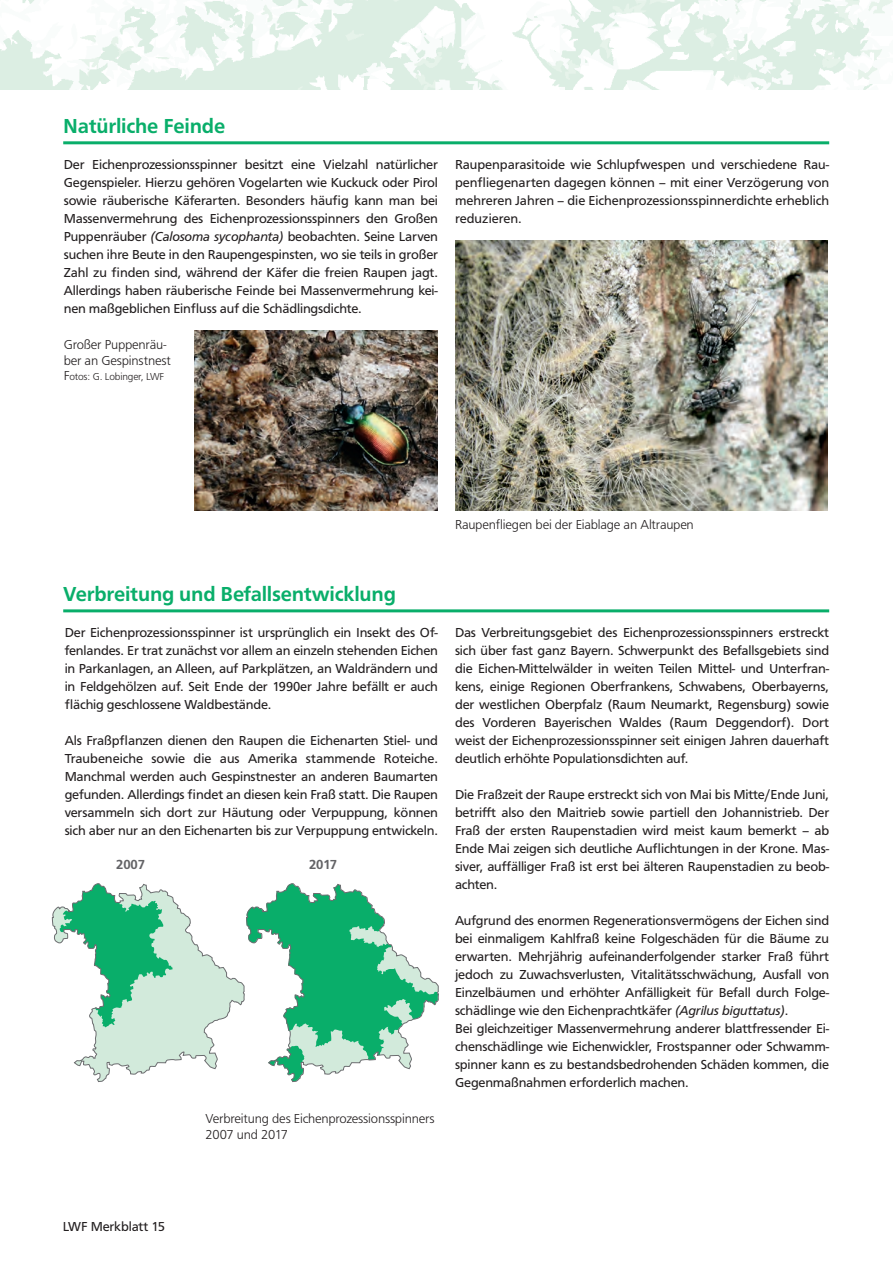
<style>
.page{position:relative;width:893px;height:1263px;background:#fff}
.page>*{position:absolute;margin:0;border:0;box-sizing:border-box;transform-origin:0 0}
.t1{font:500 21px "Front Page";letter-spacing:-.01em;color:#09ae6a}
.t2{font:500 13.65px "Front Page";letter-spacing:-.01em;color:#636366}
.t3{font:13.5px/18px "Front Page";letter-spacing:-.01em;color:#231f20;text-align:justify}
.t4{font:300 13.5px/15.8px "Front Page";letter-spacing:-.015em;color:#231f20}
.t5{font:300 10.5px "Front Page";letter-spacing:-.015em;color:#231f20}
.s1{font-style:italic}
.s2{font-size:13.5px}
</style>
<div class="page">
<img style="left:0;top:0;width:893px;height:89px">
<hr style="left:63px;top:141px;width:766px;height:3px;background:#09ae6a">
<hr style="left:63px;top:609px;width:766px;height:3px;background:#09ae6a">
<img style="left:194px;top:331px;width:244px;height:179px">
<img style="left:455px;top:241px;width:373px;height:270px">
<svg style="left:51px;top:883px;width:388px;height:199px"></svg>
<h1 class="t1" style="left:63px;top:114px;width:164px">Natürliche Feinde</h1>
<p class="t3" style="left:64px;top:155px;width:376px">Der Eichenprozessionsspinner besitzt eine Vielzahl natürlicher Gegenspieler. Hierzu gehören Vogelarten wie Kuckuck oder Pirol sowie räuberische Käferarten. Besonders häufig kann man bei Massenvermehrung des Eichenprozessionsspinners den Großen Puppenräuber <span class="s1">(Calosoma sycophanta)</span> beobachten. Seine Larven suchen ihre Beute in den Raupengespinsten, wo sie teils in großer Zahl zu finden sind, während der Käfer die freien Raupen jagt.<br>Allerdings haben räuberische Feinde bei Massenvermehrung kei&shy;nen maßgeblichen Einfluss auf die Schädlingsdichte.</p>
<p class="t4" style="left:64px;top:337px;width:109px">Großer Puppenräu&shy;ber an Gespinstnest</p>
<p class="t5" style="left:64px;top:371px;width:102px"><span class="s2">F</span>otos: G. Lobinger, LWF</p>
<p class="t3" style="left:455px;top:155px;width:376px">Raupenparasitoide wie Schlupfwespen und verschiedene Rau&shy;penfliegenarten dagegen können – mit einer Verzögerung von mehreren Jahren – die Eichenprozessionsspinnerdichte erheblich reduzieren.</p>
<p class="t4" style="left:455px;top:517px;width:240px">Raupenfliegen bei der Eiablage an Altraupen</p>
<h1 class="t1" style="left:63px;top:582px;width:334px">Verbreitung und Befallsentwicklung</h1>
<p class="t3" style="left:65px;top:623px;width:375px">Der Eichenprozessionsspinner ist ursprünglich ein Insekt des Of&shy;fenlandes. Er trat zunächst vor allem an einzeln stehenden Eichen in Parkanlagen, an Alleen, auf Parkplätzen, an Waldrändern und in Feldgehölzen auf. Seit Ende der 1990er Jahre befällt er auch flächig geschlossene Waldbestände.</p>
<p class="t3" style="left:65px;top:731px;width:375px">Als Fraßpflanzen dienen den Raupen die Eichenarten Stiel- und Traubeneiche sowie die aus Amerika stammende Roteiche.<br>Manchmal werden auch Gespinstnester an anderen Baumarten gefunden. Allerdings findet an diesen kein Fraß statt. Die Raupen versammeln sich dort zur Häutung oder Verpuppung, können sich aber nur an den Eichenarten bis zur Verpuppung entwickeln.</p>
<p class="t2" style="left:116px;top:857px;width:30px">2007</p>
<p class="t2" style="left:309px;top:857px;width:30px">2017</p>
<p class="t4" style="left:206px;top:1111px;width:231px">Verbreitung des Eichenprozessionsspinners<br>2007 und 2017</p>
<p class="t3" style="left:455px;top:623px;width:376px">Das Verbreitungsgebiet des Eichenprozessionsspinners erstreckt sich über fast ganz Bayern. Schwerpunkt des Befallsgebiets sind die Eichen-Mittelwälder in weiten Teilen Mittel- und Unterfran&shy;kens, einige Regionen Oberfrankens, Schwabens, Oberbayerns, der westlichen Oberpfalz (Raum Neumarkt, Regensburg) sowie des Vorderen Bayerischen Waldes (Raum Deggendorf). Dort weist der Eichenprozessionsspinner seit einigen Jahren dauerhaft deutlich erhöhte Populationsdichten auf.</p>
<p class="t3" style="left:455px;top:785px;width:376px">Die Fraßzeit der Raupe erstreckt sich von Mai bis Mitte/Ende Juni, betrifft also den Maitrieb sowie partiell den Johannistrieb. Der Fraß der ersten Raupenstadien wird meist kaum bemerkt – ab Ende Mai zeigen sich deutliche Auflichtungen in der Krone. Mas&shy;siver, auffälliger Fraß ist erst bei älteren Raupenstadien zu beob&shy;achten.</p>
<p class="t3" style="left:455px;top:911px;width:376px;text-align:left">Aufgrund des enormen Regenerationsvermögens der Eichen sind bei einmaligem Kahlfraß keine Folgeschäden für die Bäume zu erwarten. Mehrjährig aufeinanderfolgender starker Fraß führt jedoch zu Zuwachsverlusten, Vitalitätsschwächung, Ausfall von Einzelbäumen und erhöhter Anfälligkeit für Befall durch Folge&shy;schädlinge wie den Eichenprachtkäfer <span class="s1">(Agrilus biguttatus)</span>.<br>Bei gleichzeitiger Massenvermehrung anderer blattfressender Ei&shy;chenschädlinge wie Eichenwickler, Frostspanner oder Schwamm&shy;spinner kann es zu bestandsbedrohenden Schäden kommen, die Gegenmaßnahmen erforderlich machen.</p>
<p class="t3" style="left:63px;top:1217px;width:104px">LWF Merkblatt 15</p>
</div>
